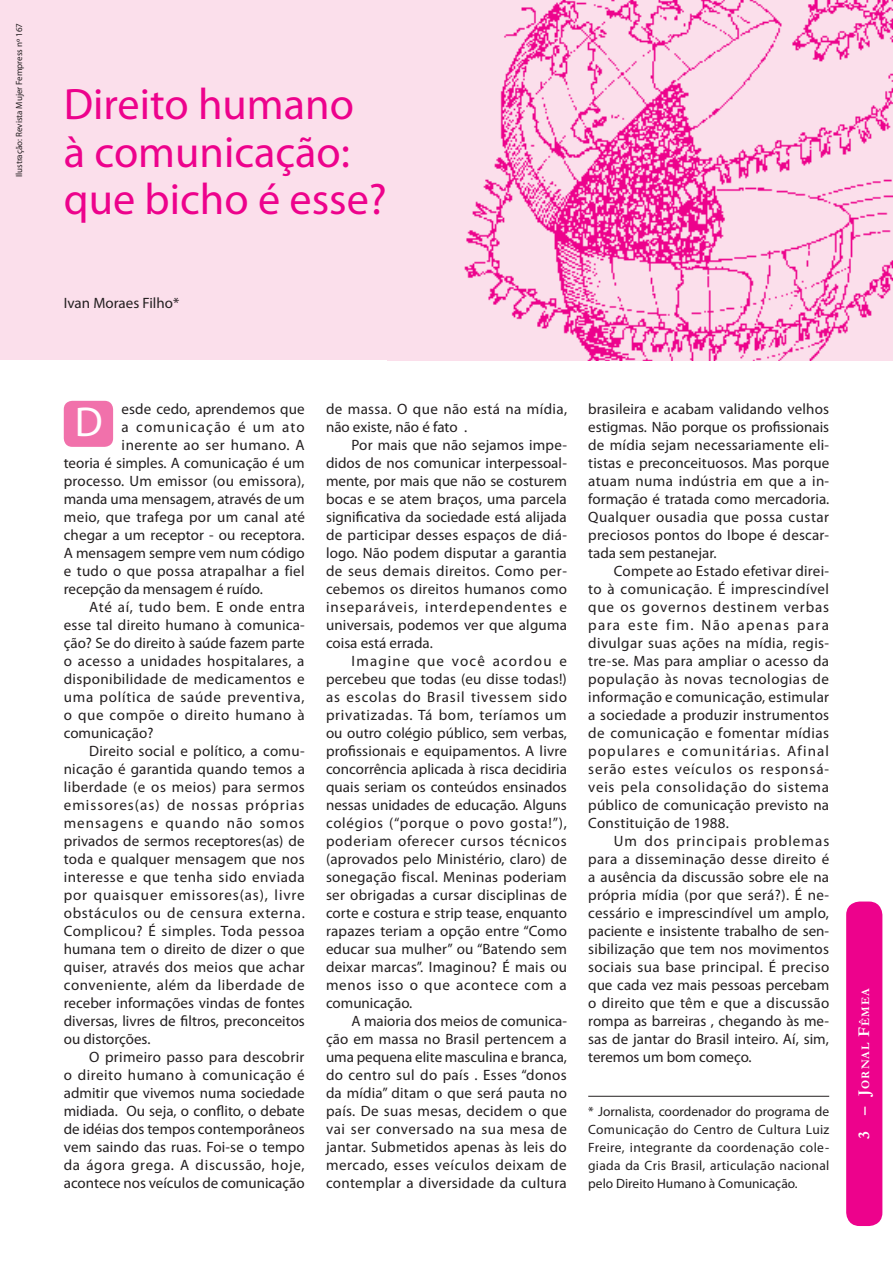
<style>
.page{position:relative;width:893px;height:1263px;background:#fff}
.page>*{position:absolute;margin:0;border:0;box-sizing:border-box;transform-origin:0 0}
.t1{font:900 44.25px/47.2px "Garamond";color:#ed028c}
.t2{font:900 42px "Garamond";color:#fff}
.t3{font:300 15px/18px "Garamond";letter-spacing:.015em;color:#231f20;text-align:justify}
.t4{font:300 15px "Garamond";letter-spacing:.035em;color:#231f20}
.t5{font:300 15px "Garamond";letter-spacing:.04em;color:#231f20}
.t6{font:300 15px "Garamond";letter-spacing:.045em;color:#231f20}
.t7{font:300 15px "Garamond";letter-spacing:.07em;color:#231f20}
.t8{font:300 15px "Garamond";letter-spacing:.06em;color:#231f20}
.t9{font:300 15px "Garamond";letter-spacing:.05em;color:#231f20}
.t10{font:300 15px "Garamond";letter-spacing:.065em;color:#231f20}
.t11{font:italic 300 13.5px/18px "Garamond";color:#231f20;text-align:justify}
.t12{font:700 11.55px "Garamond";letter-spacing:.085em;color:#fff}
.t13{font:300 9px "Garamond";color:#231f20}
.s1{font-size:16.5px}
</style>
<div class="page">
<div style="left:0;top:0;width:893px;height:360px;background:#fbdfeb"></div>
<img style="left:464px;top:0;width:429px;height:360px">
<div style="left:64px;top:401px;width:49px;height:46px;background:#f171ab"></div>
<hr style="left:588px;top:1096px;width:241px;height:1px;background:#231f20">
<div style="left:846px;top:901px;width:36px;height:325px;background:#ed028c"></div>
<p class="t13" style="left:14px;top:177px;width:156px;rotate:-90deg">Ilustração: Revista Mujer Fempress nº 167</p>
<h1 class="t1" style="left:64px;top:82px;width:324px">Direito humano<br>à comunicação: que bicho é esse?</h1>
<p class="t3" style="left:64px;top:295px;width:117px">Ivan Moraes Filho*</p>
<p class="t3" style="left:122px;top:400px;width:185px">esde cedo, aprendemos que</p>
<p class="t7" style="left:122px;top:419px;width:185px">a comunicação é um ato</p>
<p class="t4" style="left:122px;top:437px;width:184px">inerente ao ser humano. A</p>
<p class="t3" style="left:64px;top:454px;width:242px">teoria é simples. A comunicação é um</p>
<p class="t3" style="left:64px;top:472px;width:242px">processo. Um emissor (ou emissora),</p>
<p class="t3" style="left:64px;top:490px;width:242px">manda uma mensagem, através de um</p>
<p class="t3" style="left:64px;top:508px;width:243px">meio, que trafega por um canal até</p>
<p class="t3" style="left:64px;top:526px;width:242px">chegar a um receptor - ou receptora.</p>
<p class="t3" style="left:64px;top:544px;width:242px">A mensagem sempre vem num código</p>
<p class="t3" style="left:64px;top:562px;width:242px">e tudo o que possa atrapalhar a fiel</p>
<p class="t3" style="left:64px;top:580px;width:201px">recepção da mensagem é ruído.</p>
<p class="t5" style="left:89px;top:599px;width:217px">Até aí, tudo bem. E onde entra</p>
<p class="t3" style="left:64px;top:616px;width:242px">esse tal direito humano à comunica-</p>
<p class="t3" style="left:64px;top:634px;width:242px">ção? Se do direito à saúde fazem parte</p>
<p class="t3" style="left:64px;top:652px;width:242px">o acesso a unidades hospitalares, a</p>
<p class="t3" style="left:64px;top:670px;width:242px">disponibilidade de medicamentos e</p>
<p class="t9" style="left:64px;top:689px;width:242px">uma política de saúde preventiva,</p>
<p class="t5" style="left:64px;top:707px;width:242px">o que compõe o direito humano à</p>
<p class="t3" style="left:64px;top:724px;width:91px">comunicação?</p>
<p class="t3" style="left:89px;top:742px;width:217px">Direito social e político, a comu-</p>
<p class="t3" style="left:64px;top:760px;width:243px">nicação é garantida quando temos a</p>
<p class="t4" style="left:64px;top:779px;width:243px">liberdade (e os meios) para sermos</p>
<p class="t7" style="left:64px;top:797px;width:242px">emissores(as) de nossas próprias</p>
<p class="t10" style="left:64px;top:815px;width:242px">mensagens e quando não somos</p>
<p class="t3" style="left:64px;top:832px;width:242px">privados de sermos receptores(as) de</p>
<p class="t3" style="left:64px;top:850px;width:242px">toda e qualquer mensagem que nos</p>
<p class="t4" style="left:64px;top:869px;width:242px">interesse e que tenha sido enviada</p>
<p class="t8" style="left:64px;top:887px;width:242px">por quaisquer emissores(as), livre</p>
<p class="t6" style="left:64px;top:905px;width:243px">obstáculos ou de censura externa.</p>
<p class="t4" style="left:64px;top:923px;width:242px">Complicou? É simples. Toda pessoa</p>
<p class="t3" style="left:64px;top:940px;width:242px">humana tem o direito de dizer o que</p>
<p class="t3" style="left:64px;top:958px;width:243px">quiser, através dos meios que achar</p>
<p class="t5" style="left:64px;top:977px;width:242px">conveniente, além da liberdade de</p>
<p class="t3" style="left:64px;top:994px;width:242px">receber informações vindas de fontes</p>
<p class="t3" style="left:64px;top:1012px;width:243px">diversas, livres de filtros, preconceitos</p>
<p class="t3" style="left:64px;top:1030px;width:88px">ou distorções.</p>
<p class="t3" style="left:89px;top:1048px;width:217px">O primeiro passo para descobrir</p>
<p class="t4" style="left:64px;top:1067px;width:242px">o direito humano à comunicação é</p>
<p class="t3" style="left:64px;top:1084px;width:242px">admitir que vivemos numa sociedade</p>
<p class="t3" style="left:64px;top:1102px;width:242px">midiada. Ou seja, o conflito, o debate</p>
<p class="t3" style="left:64px;top:1120px;width:242px">de idéias dos tempos contemporâneos</p>
<p class="t3" style="left:64px;top:1138px;width:242px">vem saindo das ruas. Foi-se o tempo</p>
<p class="t6" style="left:64px;top:1157px;width:242px">da ágora grega. A discussão, hoje,</p>
<p class="t3" style="left:64px;top:1174px;width:242px">acontece nos veículos de comunicação</p>
<h2 class="t2" style="left:75px;top:399px;width:29px">D</h2>
<p class="t3" style="left:326px;top:400px;width:243px">de massa. O que não está na mídia, não existe, não é fato .</p>
<p class="t3" style="left:326px;top:436px;width:243px;text-indent:26px">Por mais que não sejamos impe&shy;didos de nos comunicar interpessoal&shy;mente, por mais que não se costurem bocas e se atem braços, uma parcela significativa da sociedade está alijada de participar desses espaços de diá&shy;logo. Não podem disputar a garantia de seus demais direitos. Como per&shy;cebemos os direitos humanos como inseparáveis, interdependentes e universais, podemos ver que alguma coisa está errada.</p>
<p class="t3" style="left:326px;top:652px;width:243px;text-indent:26px">Imagine que você acordou e percebeu que todas (eu disse todas!) as escolas do Brasil tivessem sido privatizadas. Tá bom, teríamos um ou outro colégio público, sem verbas, profissionais e equipamentos. A livre concorrência aplicada à risca decidiria quais seriam os conteúdos ensinados nessas unidades de educação. Alguns colégios (“porque o povo gosta!”), poderiam oferecer cursos técnicos (aprovados pelo Ministério, claro) de sonegação fiscal. Meninas poderiam ser obrigadas a cursar disciplinas de corte e costura e strip tease, enquanto rapazes teriam a opção entre “Como educar sua mulher” ou “Batendo sem deixar marcas”. Imaginou? É mais ou menos isso o que acontece com a comunicação.</p>
<p class="t3" style="left:326px;top:1012px;width:243px;text-indent:26px">A maioria dos meios de comunica&shy;ção em massa no Brasil pertencem a uma pequena elite masculina e branca, do centro sul do país . Esses “donos da mídia” ditam o que será pauta no país. De suas mesas, decidem o que vai ser conversado na sua mesa de jantar. Submetidos apenas às leis do mercado, esses veículos deixam de contemplar a diversidade da cultura</p>
<p class="t3" style="left:588px;top:400px;width:243px">brasileira e acabam validando velhos estigmas. Não porque os profissionais de mídia sejam necessariamente eli&shy;tistas e preconceituosos. Mas porque atuam numa indústria em que a in&shy;formação é tratada como mercadoria.<br>Qualquer ousadia que possa custar preciosos pontos do Ibope é descar&shy;tada sem pestanejar.</p>
<p class="t3" style="left:588px;top:562px;width:242px;text-indent:26px">Compete ao Estado efetivar direi&shy;to à comunicação. É imprescindível que os governos destinem verbas para este fim. Não apenas para divulgar suas ações na mídia, regis&shy;tre-se. Mas para ampliar o acesso da população às novas tecnologias de informação e comunicação, estimular a sociedade a produzir instrumentos de comunicação e fomentar mídias populares e comunitárias. Afinal serão estes veículos os responsá&shy;veis pela consolidação do sistema público de comunicação previsto na Constituição de 1988.</p>
<p class="t3" style="left:588px;top:832px;width:243px;text-indent:26px">Um dos principais problemas para a disseminação desse direito é a ausência da discussão sobre ele na própria mídia (por que será?). É ne&shy;cessário e imprescindível um amplo, paciente e insistente trabalho de sen&shy;sibilização que tem nos movimentos sociais sua base principal. É preciso que cada vez mais pessoas percebam o direito que têm e que a discussão rompa as barreiras , chegando às me&shy;sas de jantar do Brasil inteiro. Aí, sim, teremos um bom começo.</p>
<p class="t11" style="left:588px;top:1103px;width:243px">* Jornalista, coordenador do programa de Comunicação do Centro de Cultura Luiz Freire, integrante da coordenação cole&shy;giada da Cris Brasil, articulação nacional pelo Direito Humano à Comunicação.</p>
<p class="t12" style="left:858px;top:1139px;width:153px;rotate:-90deg"><span class="s1">3 – J</span>ORNAL <span class="s1">F</span>ÊMEA</p>
</div>
